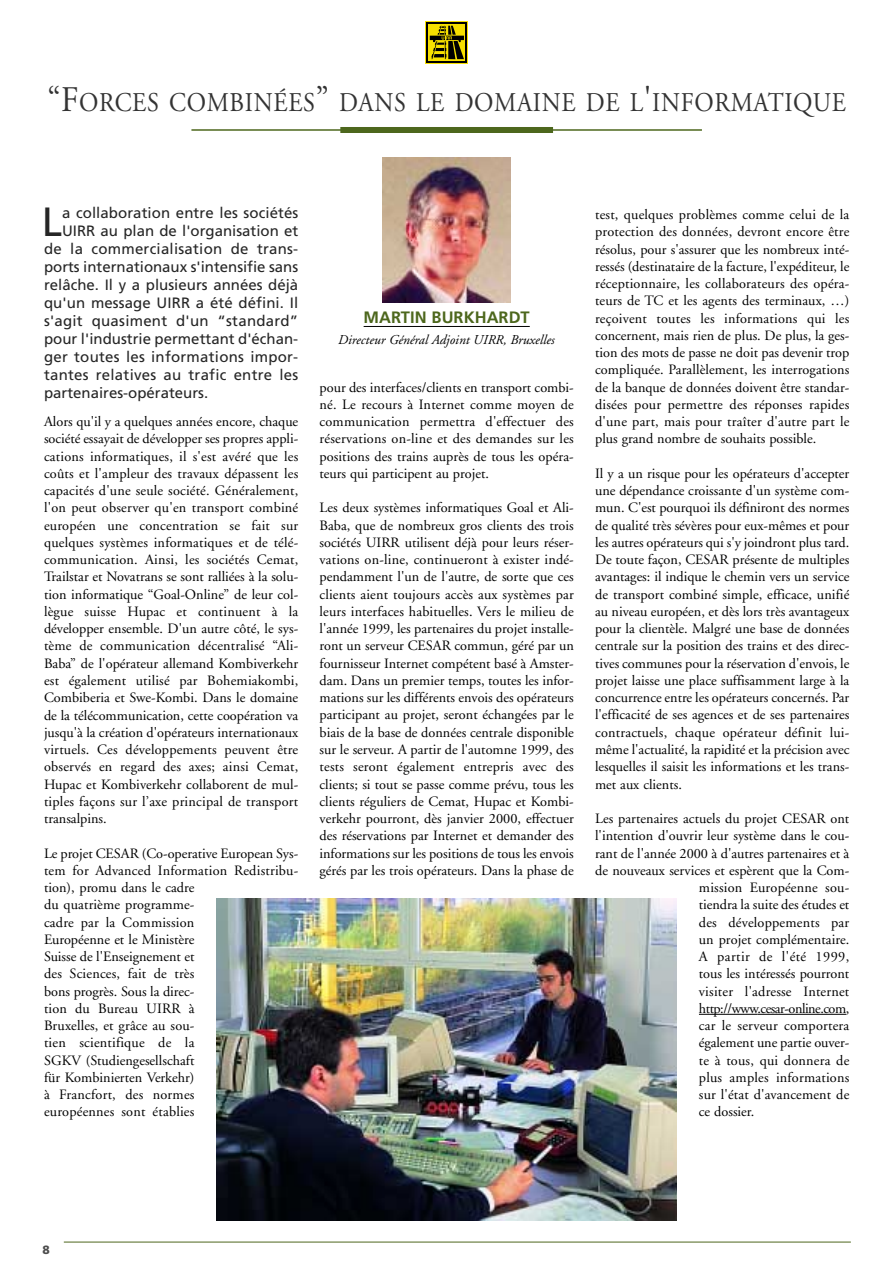
<style>
.page{position:relative;width:893px;height:1262px;background:#fff}
.page>*{position:absolute;margin:0;border:0;box-sizing:border-box;transform-origin:0 0}
.t1{font:40.8px "Frutiger";color:#262626}
.t2{font:27px "Adobe Garamond";letter-spacing:.025em;color:#333;scale:.9 1}
.t3{font:700 16.5px "Frutiger";color:#4d671d}
.t4{font:15px "Frutiger";letter-spacing:.005em;color:#262626}
.t5{font:14.25px/17.2px "Adobe Garamond";color:#000;text-align:justify}
.t6{font:14.25px "Adobe Garamond";letter-spacing:-.035em;color:#000}
.t7{font:14.25px "Adobe Garamond";letter-spacing:.03em;color:#000}
.t8{font:italic 13.5px "Adobe Garamond";color:#000}
.t9{font:900 12px "Frutiger";color:#4d4d4d}
.s1{font-size:36px}
</style>
<div class="page">
<hr style="left:64px;top:1241px;width:786px;height:1px;background:#4d671d">
<hr style="left:699px;top:1014px;width:58px;height:1px;background:#000">
<hr style="left:757px;top:1014px;width:89px;height:1px;background:#000">
<hr style="left:363px;top:326px;width:166px;height:1px;background:#000">
<img style="left:217px;top:898px;width:459px;height:322px">
<div style="left:340px;top:127px;width:213px;height:6px;background:#4d671d"></div>
<hr style="left:191px;top:129px;width:511px;height:2px;background:#4d671d">
<img style="left:383px;top:157px;width:127px;height:145px">
<div style="left:425px;top:21px;width:43px;height:43px;background:#f7e000"></div>
<div style="left:426px;top:22px;width:41px;height:41px;background:#000"></div>
<svg style="left:428px;top:24px;width:37px;height:37px"></svg>
<svg style="left:430px;top:26px;width:34px;height:33px"></svg>
<h2 class="t2" style="left:47px;top:92px;width:888px"><span class="s1">“F</span>ORCES COMBINÉES<span class="s1">”</span> DANS LE DOMAINE DE L<span class="s1">'</span>INFORMATIQUE</h2>
<h1 class="t1" style="left:42px;top:206px;width:22px">L</h1>
<p class="t4" style="left:62px;top:207px;width:238px">a collaboration entre les sociétés</p>
<p class="t4" style="left:62px;top:225px;width:238px">UIRR au plan de l'organisation et</p>
<p class="t4" style="left:44px;top:243px;width:256px">de la commercialisation de trans-</p>
<p class="t4" style="left:44px;top:261px;width:256px">ports internationaux s'intensifie sans</p>
<p class="t4" style="left:44px;top:279px;width:256px">relâche. Il y a plusieurs années déjà</p>
<p class="t4" style="left:44px;top:297px;width:256px">qu'un message UIRR a été défini. Il</p>
<p class="t4" style="left:44px;top:315px;width:256px">s'agit quasiment d'un “standard”</p>
<p class="t4" style="left:44px;top:333px;width:256px">pour l'industrie permettant d'échan-</p>
<p class="t4" style="left:44px;top:351px;width:256px">ger toutes les informations impor-</p>
<p class="t4" style="left:44px;top:369px;width:256px">tantes relatives au trafic entre les</p>
<p class="t4" style="left:44px;top:387px;width:166px">partenaires-opérateurs.</p>
<p class="t5" style="left:44px;top:414px;width:256px">Alors qu'il y a quelques années encore, chaque société essayait de développer ses propres appli&shy;cations informatiques, il s'est avéré que les coûts et l'ampleur des travaux dépassent les capacités d'une seule société. Généralement, l'on peut observer qu'en transport combiné européen une concentration se fait sur quelques systèmes informatiques et de télé&shy;communication. Ainsi, les sociétés Cemat, Trailstar et Novatrans se sont ralliées à la solu&shy;tion informatique “Goal-Online” de leur col&shy;lègue suisse Hupac et continuent à la développer ensemble. D'un autre côté, le sys&shy;tème de communication décentralisé “Ali-Baba” de l'opérateur allemand Kombiverkehr est également utilisé par Bohemiakombi, Combiberia et Swe-Kombi. Dans le domaine de la télécommunication, cette coopération va jusqu'à la création d'opérateurs internationaux virtuels. Ces développements peuvent être observés en regard des axes; ainsi Cemat, Hupac et Kombiverkehr collaborent de mul&shy;tiples façons sur l’axe principal de transport transalpins.</p>
<p class="t5" style="left:44px;top:845px;width:256px;text-align:left">Le projet CESAR (Co-operative European Sys&shy;tem for Advanced Information Redistribu&shy;tion), promu dans le cadre<br>du quatrième programme-<br>cadre par la Commission<br>Européenne et le Ministère<br>Suisse de l'Enseignement et<br>des Sciences, fait de très<br>bons progrès. Sous la direc-<br>tion du Bureau UIRR à<br>Bruxelles, et grâce au sou-<br>tien scientifique de la<br>SGKV (Studiengesellschaft<br>für Kombinierten Verkehr)<br>à Francfort, des normes<br>européennes sont établies</p>
<p class="t3" style="left:363px;top:311px;width:168px">MARTIN BURKHARDT</p>
<p class="t8" style="left:338px;top:334px;width:218px">Directeur Général Adjoint UIRR, Bruxelles</p>
<p class="t5" style="left:319px;top:380px;width:256px">pour des interfaces/clients en transport combi&shy;né. Le recours à Internet comme moyen de communication permettra d'effectuer des réservations on-line et des demandes sur les positions des trains auprès de tous les opéra&shy;teurs qui participent au projet.</p>
<p class="t5" style="left:319px;top:500px;width:256px">Les deux systèmes informatiques Goal et Ali-Baba, que de nombreux gros clients des trois sociétés UIRR utilisent déjà pour leurs réser&shy;vations on-line, continueront à exister indé&shy;pendamment l'un de l'autre, de sorte que ces clients aient toujours accès aux systèmes par leurs interfaces habituelles. Vers le milieu de l'année 1999, les partenaires du projet installe&shy;ront un serveur CESAR commun, géré par un fournisseur Internet compétent basé à Amster&shy;dam. Dans un premier temps, toutes les infor&shy;mations sur les différents envois des opérateurs participant au projet, seront échangées par le biais de la base de données centrale disponible sur le serveur. A partir de l'automne 1999, des tests seront également entrepris avec des clients; si tout se passe comme prévu, tous les clients réguliers de Cemat, Hupac et Kombi&shy;verkehr pourront, dès janvier 2000, effectuer des réservations par Internet et demander des informations sur les positions de tous les envois gérés par les trois opérateurs. Dans la phase de</p>
<p class="t5" style="left:595px;top:207px;width:256px">test, quelques problèmes comme celui de la protection des données, devront encore être résolus, pour s'assurer que les nombreux inté&shy;ressés (destinataire de la facture, l'expéditeur, le réceptionnaire, les collaborateurs des opéra&shy;teurs de TC et les agents des terminaux, …) reçoivent toutes les informations qui les concernent, mais rien de plus. De plus, la ges&shy;tion des mots de passe ne doit pas devenir trop compliquée. Parallèlement, les interrogations de la banque de données doivent être standar&shy;disées pour permettre des réponses rapides d'une part, mais pour traîter d'autre part le plus grand nombre de souhaits possible.</p>
<p class="t5" style="left:595px;top:466px;width:256px">Il y a un risque pour les opérateurs d'accepter une dépendance croissante d'un système com&shy;mun. C'est pourquoi ils définiront des normes de qualité très sévères pour eux-mêmes et pour les autres opérateurs qui s'y joindront plus tard.<br>De toute façon, CESAR présente de multiples avantages: il indique le chemin vers un service de transport combiné simple, efficace, unifié au niveau européen, et dès lors très avantageux pour la clientèle. Malgré une base de données centrale sur la position des trains et des direc&shy;tives communes pour la réservation d'envois, le projet laisse une place suffisamment large à la concurrence entre les opérateurs concernés. Par l'efficacité de ses agences et de ses partenaires contractuels, chaque opérateur définit lui&shy;même l'actualité, la rapidité et la précision avec lesquelles il saisit les informations et les trans&shy;met aux clients.</p>
<p class="t5" style="left:595px;top:811px;width:256px">Les partenaires actuels du projet CESAR ont</p>
<p class="t5" style="left:595px;top:828px;width:256px">l'intention d'ouvrir leur système dans le cou-</p>
<p class="t5" style="left:595px;top:845px;width:256px">rant de l'année 2000 à d'autres partenaires et à</p>
<p class="t5" style="left:595px;top:863px;width:256px">de nouveaux services et espèrent que la Com-</p>
<p class="t5" style="left:699px;top:880px;width:152px">mission Européenne sou-</p>
<p class="t5" style="left:699px;top:897px;width:152px">tiendra la suite des études et</p>
<p class="t5" style="left:699px;top:914px;width:152px">des développements par</p>
<p class="t5" style="left:699px;top:932px;width:152px">un projet complémentaire.</p>
<p class="t7" style="left:699px;top:950px;width:152px">A partir de l'été 1999,</p>
<p class="t5" style="left:699px;top:966px;width:152px">tous les intéressés pourront</p>
<p class="t5" style="left:699px;top:983px;width:152px">visiter l'adresse Internet</p>
<p class="t6" style="left:699px;top:1002px;width:152px">http://www.cesar-online.com,</p>
<p class="t5" style="left:699px;top:1018px;width:152px">car le serveur comportera</p>
<p class="t5" style="left:699px;top:1035px;width:152px">également une partie ouver-</p>
<p class="t5" style="left:699px;top:1052px;width:152px">te à tous, qui donnera de</p>
<p class="t5" style="left:699px;top:1070px;width:152px">plus amples informations</p>
<p class="t5" style="left:699px;top:1087px;width:152px">sur l'état d'avancement de</p>
<p class="t5" style="left:699px;top:1104px;width:57px">ce dossier.</p>
<p class="t9" style="left:43px;top:1245px;width:9px">8</p>
</div>
